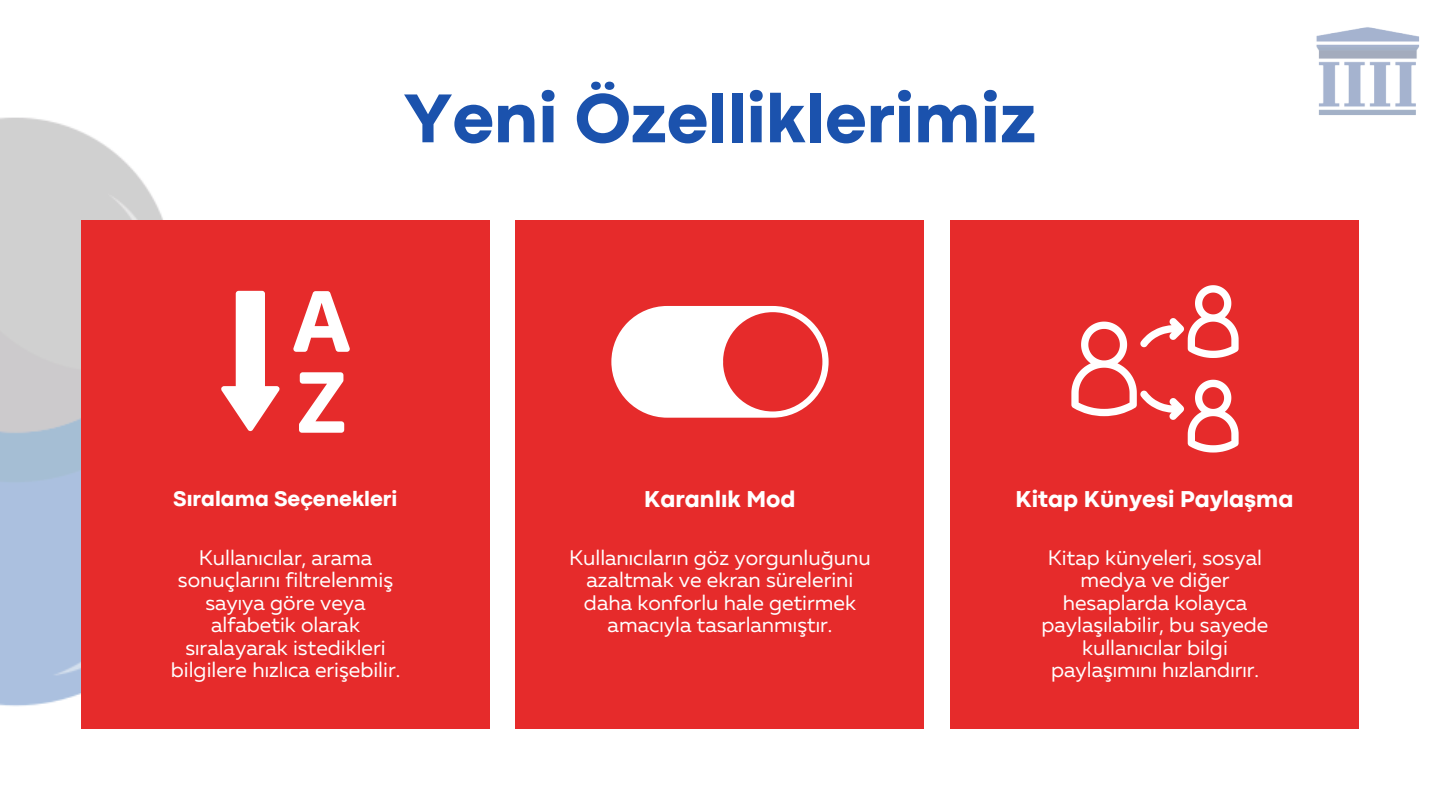
<style>
.page{position:relative;width:1440px;height:810px;background:#fff}
.page>*{position:absolute;margin:0;border:0;box-sizing:border-box;transform-origin:0 0}
.t1{font:800 72px "Codec Pro";color:#1b52ad}
.t2{font:800 24px "Codec Pro";color:#fff}
.t3{font:800 22px "Codec Pro";color:#fff}
.t4{font:21px/22.5px "Muller";color:#fff;text-align:center}
</style>
<div class="page">
<img style="left:0;top:117px;width:516px;height:612px">
<div style="left:81px;top:220px;width:409px;height:509px;background:#e62b2b"></div>
<div style="left:516px;top:220px;width:408px;height:509px;background:#e62b2b"></div>
<div style="left:950px;top:220px;width:409px;height:509px;background:#e62b2b"></div>
<svg style="left:221px;top:291px;width:59px;height:140px"></svg>
<svg style="left:293px;top:291px;width:57px;height:61px"></svg>
<svg style="left:299px;top:372px;width:45px;height:61px"></svg>
<svg style="left:611px;top:306px;width:218px;height:112px"></svg>
<svg style="left:1071px;top:285px;width:168px;height:168px"></svg>
<img style="left:1316px;top:27px;width:103px;height:88px">
<p class="t1" style="left:404px;top:93px;width:634px">Yeni Özelliklerimiz</p>
<p class="t3" style="left:173px;top:491px;width:226px">Sıralama Seçenekleri</p>
<h2 class="t2" style="left:644px;top:490px;width:153px">Karanlık Mod</h2>
<p class="t2" style="left:1016px;top:490px;width:279px">Kitap Künyesi Paylaşma</p>
<p class="t4" style="left:199px;top:548px;width:175px">Kullanıcılar, arama</p>
<p class="t4" style="left:178px;top:571px;width:217px">sonuçlarını filtrelenmiş</p>
<p class="t4" style="left:205px;top:593px;width:162px">sayıya göre veya</p>
<p class="t4" style="left:211px;top:616px;width:150px">alfabetik olarak</p>
<p class="t4" style="left:186px;top:638px;width:202px">sıralayarak istedikleri</p>
<p class="t4" style="left:171px;top:661px;width:231px">bilgilere hızlıca erişebilir.</p>
<h2 class="t4" style="left:569px;top:548px;width:303px">Kullanıcıların göz yorgunluğunu azaltmak ve ekran sürelerini daha konforlu hale getirmek amacıyla tasarlanmıştır.</h2>
<p class="t4" style="left:1048px;top:548px;width:216px">Kitap künyeleri, sosyal</p>
<p class="t4" style="left:1080px;top:571px;width:151px">medya ve diğer</p>
<h1 class="t4" style="left:1063px;top:593px;width:186px">hesaplarda kolayca</h1>
<p class="t4" style="left:1042px;top:616px;width:228px">paylaşılabilir, bu sayede</p>
<h2 class="t4" style="left:1082px;top:638px;width:147px">kullanıcılar bilgi</h2>
<p class="t4" style="left:1051px;top:661px;width:209px">paylaşımını hızlandırır.</p>
</div>
